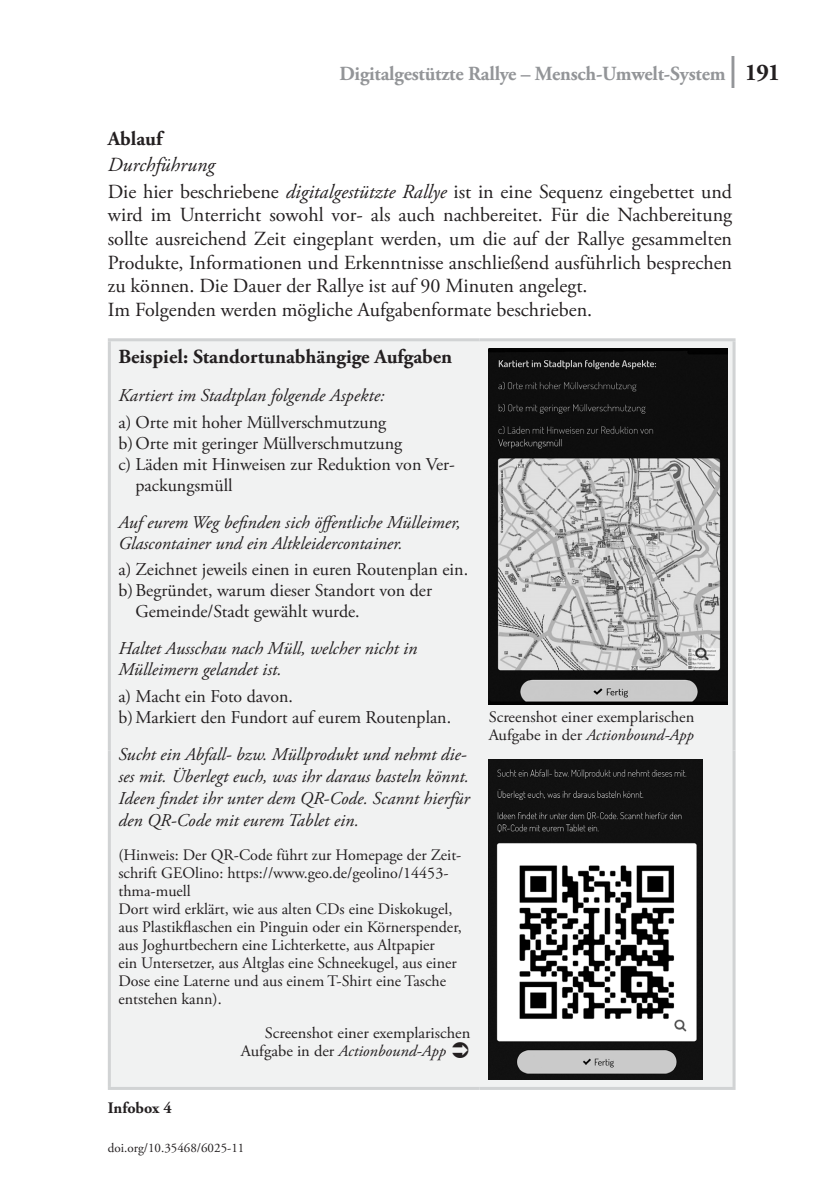
<style>
.page{position:relative;width:840px;height:1191px;background:#fff}
.page>*{position:absolute;margin:0;border:0;box-sizing:border-box;transform-origin:0 0}
.t1{font:20px/23.6px "Adobe Garamond Pro";color:#231f20}
.t2{font:700 20px "Adobe Garamond Pro";letter-spacing:-.01em;color:#939598}
.t3{font:700 20px "Adobe Garamond Pro";color:#231f20}
.t4{font:italic 18px/22px "Adobe Garamond Pro";color:#231f20}
.t5{font:18px/21px "Adobe Garamond Pro";color:#231f20}
.t6{font:16px/18px "Adobe Garamond Pro";color:#231f20}
.t7{font:700 16px "Adobe Garamond Pro";color:#231f20}
.t8{font:13px "Adobe Garamond Pro";color:#231f20}
.s1{font-size:32px}
.s2{font-size:24px;color:#231f20}
.s3{font-style:italic}
</style>
<div class="page">
<div style="left:111px;top:341px;width:621px;height:746px;background:#f1f2f2"></div>
<hr style="left:108px;top:1087px;width:371px;height:3px;background:#d1d3d4">
<hr style="left:108px;top:338px;width:371px;height:3px;background:#d1d3d4">
<hr style="left:108px;top:341px;width:3px;height:409px;background:#d1d3d4">
<hr style="left:479px;top:338px;width:256px;height:3px;background:#d1d3d4">
<hr style="left:732px;top:341px;width:3px;height:409px;background:#d1d3d4">
<hr style="left:108px;top:750px;width:3px;height:337px;background:#d1d3d4">
<hr style="left:732px;top:750px;width:3px;height:337px;background:#d1d3d4">
<hr style="left:479px;top:1087px;width:256px;height:3px;background:#d1d3d4">
<img style="left:488px;top:349px;width:238px;height:356px">
<img style="left:488px;top:759px;width:213px;height:320px">
<svg style="left:452px;top:1042px;width:16px;height:16px"></svg>
<p class="t2" style="left:339px;top:62px;width:442px">Digitalgestützte Rallye – Mensch-Umwelt-System <span class="s1">|</span> <span class="s2">191</span></p>
<p class="t3" style="left:108px;top:127px;width:56px">Ablauf</p>
<p class="t1" style="left:108px;top:153px;width:625px;line-height:26.4px"><span class="s3">Durchführung<br></span>Die hier beschriebene <span class="s3">digitalgestützte Rallye</span> ist in eine Sequenz eingebettet und</p>
<p class="t1" style="left:108px;top:204px;width:625px">wird im Unterricht sowohl vor- als auch nachbereitet. Für die Nachbereitung sollte ausreichend Zeit eingeplant werden, um die auf der Rallye gesammelten Produkte, Informationen und Erkenntnisse anschließend ausführlich besprechen zu können. Die Dauer der Rallye ist auf 90 Minuten angelegt.<br>Im Folgenden werden mögliche Aufgabenformate beschrieben.</p>
<p class="t3" style="left:118px;top:345px;width:335px">Beispiel: Standortunabhängige Aufgaben</p>
<p class="t4" style="left:118px;top:385px;width:267px">Kartiert im Stadtplan folgende Aspekte:</p>
<p class="t5" style="left:118px;top:412px;width:269px">a) Orte mit hoher Müllverschmutzung</p>
<p class="t5" style="left:118px;top:433px;width:285px">b)Orte mit geringer Müllverschmutzung</p>
<p class="t5" style="left:118px;top:454px;width:338px">c) Läden mit Hinweisen zur Reduktion von Ver-</p>
<p class="t5" style="left:135px;top:475px;width:99px">packungsmüll</p>
<p class="t4" style="left:118px;top:512px;width:343px;line-height:21px">Auf eurem Weg befinden sich öffentliche Mülleimer,<br>Glascontainer und ein Altkleidercontainer.</p>
<p class="t5" style="left:118px;top:560px;width:351px">a) Zeichnet jeweils einen in euren Routenplan ein.</p>
<p class="t5" style="left:118px;top:581px;width:315px">b)Begründet, warum dieser Standort von der</p>
<p class="t5" style="left:135px;top:602px;width:226px">Gemeinde/Stadt gewählt wurde.</p>
<p class="t4" style="left:118px;top:638px;width:300px;line-height:21px">Haltet Ausschau nach Müll, welcher nicht in<br>Mülleimern gelandet ist.</p>
<p class="t5" style="left:118px;top:686px;width:334px">a) Macht ein Foto davon.<br>b)Markiert den Fundort auf eurem Routenplan.</p>
<p class="t4" style="left:118px;top:744px;width:352px">Sucht ein Abfall- bzw. Müllprodukt und nehmt die&shy;ses mit. Überlegt euch, was ihr daraus basteln könnt.<br>Ideen findet ihr unter dem QR-Code. Scannt hierfür den QR-Code mit eurem Tablet ein.</p>
<p class="t6" style="left:118px;top:846px;width:344px">(Hinweis: Der QR-Code führt zur Homepage der Zeit&shy;schrift GEOlino: https://www.geo.de/geolino/14453- thma-muell<br>Dort wird erklärt, wie aus alten CDs eine Diskokugel, aus Plastikflaschen ein Pinguin oder ein Körnerspender, aus Joghurtbechern eine Lichterkette, aus Altpapier<br>ein Untersetzer, aus Altglas eine Schneekugel, aus einer Dose eine Laterne und aus einem T-Shirt eine Tasche entstehen kann).</p>
<p class="t6" style="left:241px;top:1024px;width:231px;text-indent:24px">Screenshot einer exemplarischen<br>Aufgabe in der <span class="s3">Actionbound-App</span></p>
<p class="t6" style="left:488px;top:708px;width:207px">Screenshot einer exemplarischen<br>Aufgabe in der <span class="s3">Actionbound-App</span></p>
<p class="t7" style="left:108px;top:1098px;width:65px">Infobox 4</p>
<p class="t8" style="left:108px;top:1139px;width:138px">doi.org/10.35468/6025-11</p>
</div>
